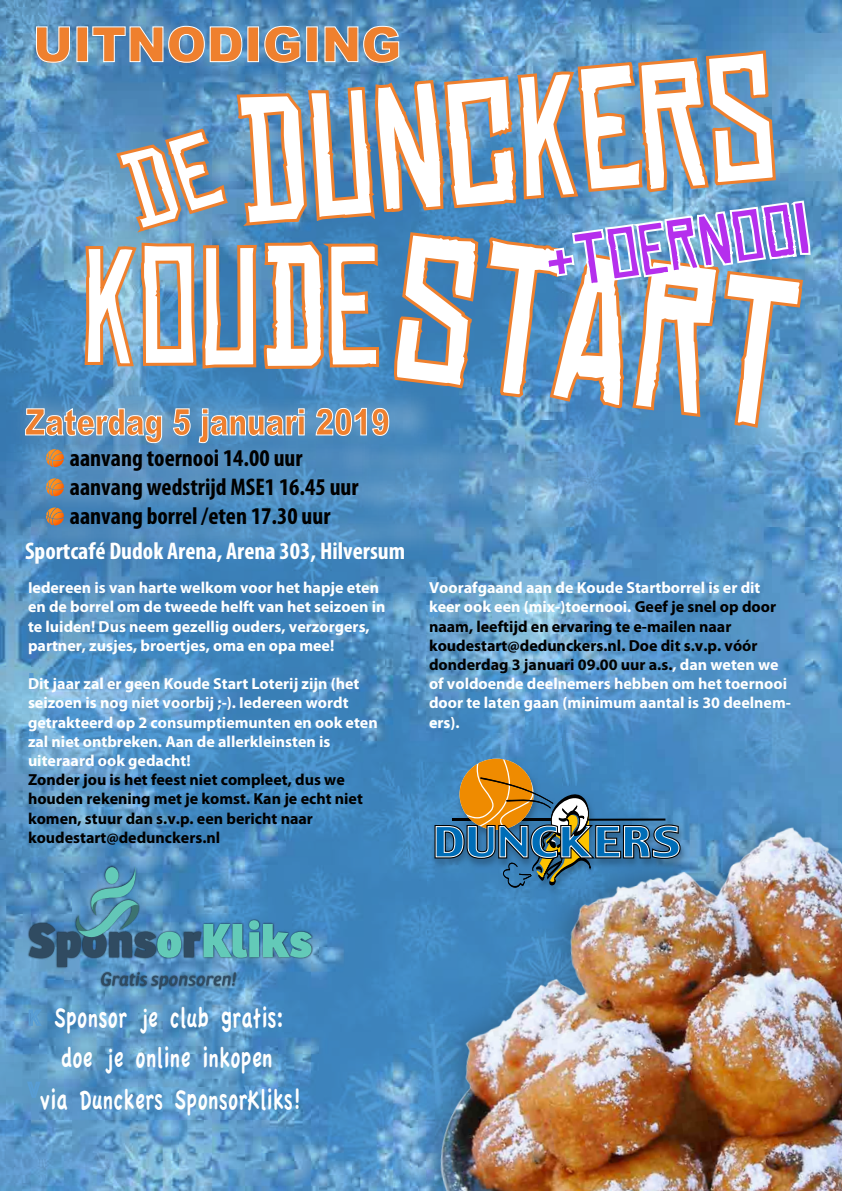
<style>
.page{position:relative;width:842px;height:1191px;background:#fff}
.page>*{position:absolute;margin:0;border:0;box-sizing:border-box;transform-origin:0 0}
.t1{font:200px "Chinese Rocks Rg";color:#fff;scale:.87 1}
.t2{font:171.9px "Chinese Rocks Rg";color:#fff;scale:.85 1}
.t3{font:163.9px "Chinese Rocks Rg";letter-spacing:-.005em;color:#fff;scale:.8 1}
.t4{font:70.5px "Chinese Rocks Rg";color:#b52fed}
.t5{font:900 48.5px "Arial";color:#ef802e}
.t6{font:900 36.5px "Arial";color:#ef802e;scale:.77 1}
.t7{font:30.1px/40.7px "Apple Casual";color:#fff;text-align:center;scale:.72 1}
.t8{font:700 condensed 24.2px/29px "Myriad Pro";color:#000}
.t9{font:700 condensed 24.2px "Myriad Pro";color:#fff}
.t10{font:700 16px/19.2px "Myriad Pro";color:#fff}
.t11{font:700 16px/19.2px "Myriad Pro";color:#000}
.s1{color:#000}
.s2{color:#020202}
</style>
<div class="page">
<img style="left:0;top:0;width:842px;height:1191px">
<svg style="left:10px;top:386px;width:619px;height:173px;background:#528fc1"></svg>
<svg style="left:29px;top:673px;width:4px;height:4px"></svg>
<div style="left:29px;top:677px;width:4px;height:12px;border:2px solid #579cd3"></div>
<div style="left:29px;top:721px;width:5px;height:16px;border:2px solid #579cd3"></div>
<svg style="left:425px;top:576px;width:14px;height:18px"></svg>
<svg style="left:424px;top:600px;width:18px;height:22px"></svg>
<svg style="left:434px;top:758px;width:247px;height:42px;background:#688793"></svg>
<svg style="left:27px;top:865px;width:286px;height:126px"></svg>
<svg style="left:29px;top:866px;width:283px;height:123px;background:#4d8cb2"></svg>
<svg style="left:28px;top:1008px;width:16px;height:19px"></svg>
<svg style="left:26px;top:1080px;width:16px;height:20px"></svg>
<svg style="left:243px;top:1084px;width:14px;height:17px"></svg>
<img style="left:375px;top:800px;width:467px;height:391px">
<svg style="left:46px;top:449px;width:18px;height:18px"></svg>
<svg style="left:46px;top:478px;width:18px;height:18px"></svg>
<svg style="left:46px;top:507px;width:18px;height:18px"></svg>
<svg style="left:25px;top:25px;width:787px;height:418px;background:#6893b6"></svg>
<h3 class="t5" style="left:33px;top:9px;width:370px">UITNODIGING</h3>
<h2 class="t2" style="left:229px;top:72px;width:635px;rotate:-5deg">DuNcKeRs</h2>
<h3 class="t3" style="left:82px;top:219px;width:372px">KoUdE</h3>
<h1 class="t1" style="left:408px;top:200px;width:465px;rotate:7deg">StArT</h1>
<h3 class="t4" style="left:540px;top:227px;width:269px;rotate:-8deg">+ToErNoOi</h3>
<h3 class="t6" style="left:25px;top:395px;width:475px">Zaterdag 5 januari 2019</h3>
<h3 class="t8" style="left:70px;top:442px;width:290px">aanvang toernooi 14.00 uur aanvang wedstrijd MSE1 16.45 uur aanvang borrel /eten 17.30 uur</h3>
<h3 class="t9" style="left:25px;top:536px;width:382px">Sportcafé Dudok Arena, Arena 303, Hilversum</h3>
<p class="t10" style="left:28px;top:577px;width:359px">Iedereen is van harte welkom voor het hapje eten en de borrel om de tweede helft van het seizoen in te luiden! Dus neem gezellig ouders, verzorgers, partner, zusjes, broertjes, oma en opa mee!</p>
<p class="t10" style="left:28px;top:673px;width:351px">Dit jaar zal er geen Koude Start Loterij zijn (het seizoen is nog niet voorbij ;-). Iedereen wordt getrakteerd op 2 consumptiemunten en ook eten zal niet ontbreken. Aan de allerkleinsten is uiteraard ook gedacht!</p>
<p class="t11" style="left:28px;top:769px;width:336px">Zonder jou is het feest niet compleet, dus we houden rekening met je komst. Kan je echt niet komen, stuur dan s.v.p. een bericht naar koudestart@dedunckers.nl</p>
<p class="t10" style="left:429px;top:577px;width:363px">Voorafgaand aan de Koude Startborrel is er dit keer ook een (mix-)toernooi. <span class="s1">Geef je snel op door naam, leeftijd en ervaring te e-mailen naar koudestart@dedunckers.nl.</span> <span class="s2">Doe dit s.v.p. vóór donderdag 3 januari 09.00 uur a.s.</span>, dan weten we of voldoende deelnemers hebben om het toernooi door te laten gaan (minimum aantal is 30 deelnem&shy;ers).</p>
<h3 class="t7" style="left:40px;top:998px;width:364px">Sponsor je club gratis: doe je online inkopen<br>via Dunckers SponsorKliks!</h3>
</div>
